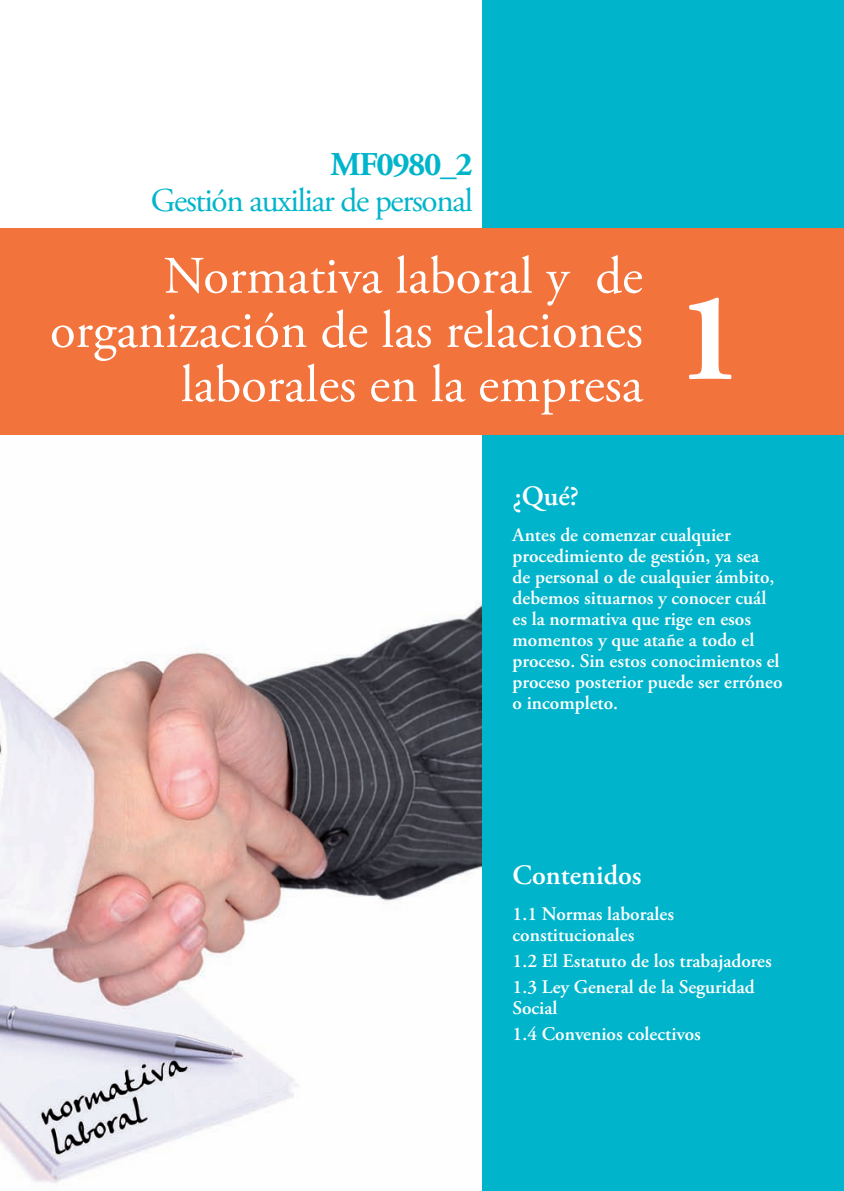
<style>
.page{position:relative;width:844px;height:1191px;background:#fff}
.page>*{position:absolute;margin:0;border:0;box-sizing:border-box;transform-origin:0 0}
.t1{font:700 126px "Adobe Garamond Pro";color:#fff}
.t2{font:52.5px/54.2px "Adobe Garamond Pro";color:#fff;text-align:right}
.t3{font:33.25px "Adobe Garamond Pro";letter-spacing:-.04em;color:#00b5cb}
.t4{font:700 33.25px "Adobe Garamond Pro";letter-spacing:-.04em;color:#00b5cb}
.t5{font:600 28px "Adobe Garamond Pro";color:#fff}
.t6{font:600 19.25px/21px "Adobe Garamond Pro";color:#fff}
</style>
<div class="page">
<img style="left:0;top:602px;width:482px;height:582px">
<div style="left:482px;top:0;width:361px;height:1191px;background:#00b5cb"></div>
<div style="left:0;top:229px;width:843px;height:206px;background:#f3733d"></div>
<p class="t4" style="left:330px;top:145px;width:144px">MF0980_2</p>
<p class="t3" style="left:151px;top:181px;width:323px">Gestión auxiliar de personal</p>
<p class="t2" style="left:50px;top:251px;width:594px">Normativa laboral y de organización de las relaciones laborales en la empresa</p>
<p class="t1" style="left:676px;top:265px;width:67px">1</p>
<p class="t5" style="left:512px;top:480px;width:68px">¿Qué?</p>
<p class="t6" style="left:512px;top:524px;width:271px">Antes de comenzar cualquier procedimiento de gestión, ya sea<br>de personal o de cualquier ámbito, debemos situarnos y conocer cuál es la normativa que rige en esos momentos y que atañe a todo el proceso. Sin estos conocimientos el proceso posterior puede ser erróneo o incompleto.</p>
<p class="t5" style="left:512px;top:859px;width:130px">Contenidos</p>
<p class="t6" style="left:512px;top:903px;width:163px">1.1 Normas laborales constitucionales</p>
<p class="t6" style="left:512px;top:950px;width:260px">1.2 El Estatuto de los trabajadores</p>
<p class="t6" style="left:512px;top:976px;width:244px">1.3 Ley General de la Seguridad<br>Social</p>
<p class="t6" style="left:512px;top:1023px;width:190px">1.4 Convenios colectivos</p>
</div>
